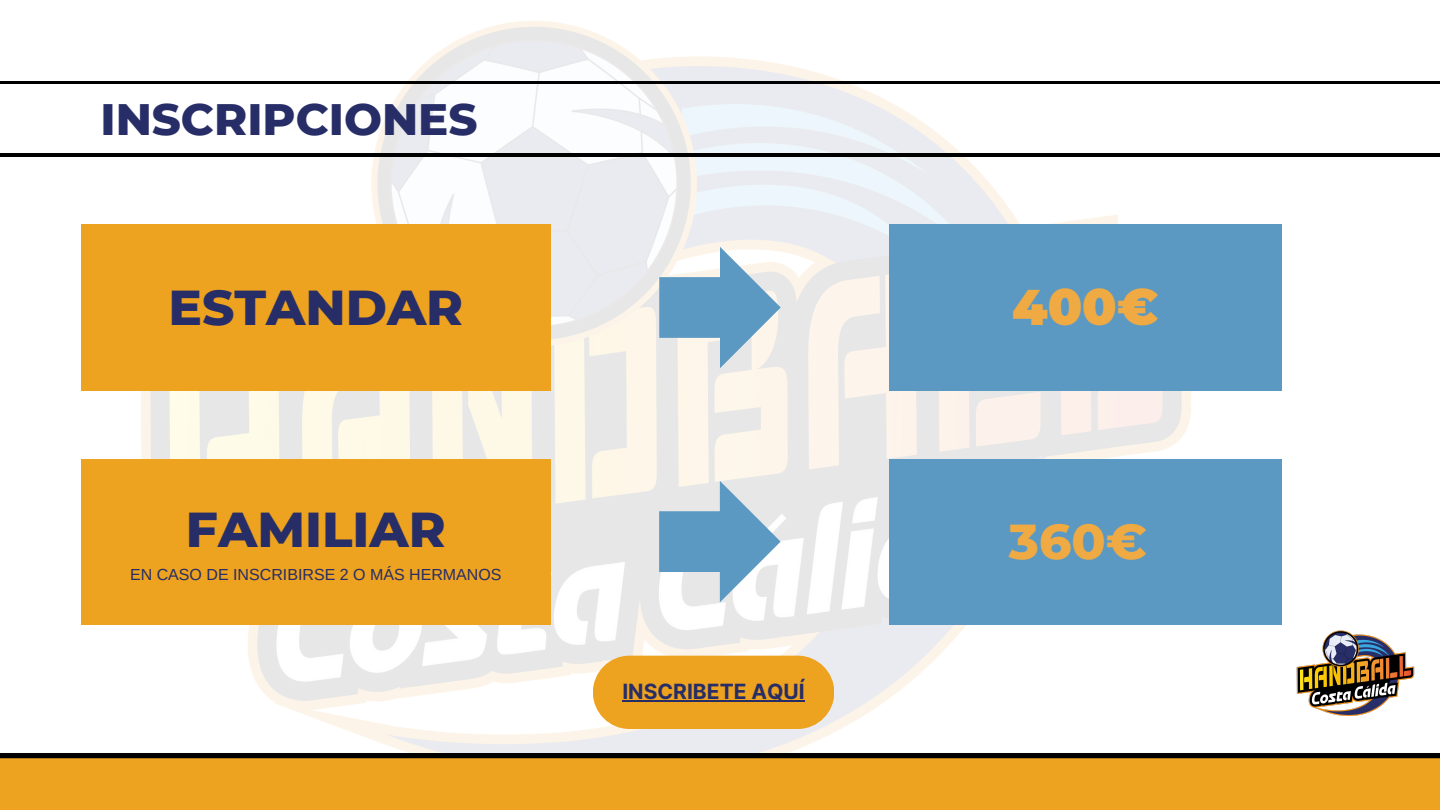
<style>
.page{position:relative;width:1440px;height:810px;background:#fff}
.page>*{position:absolute;margin:0;border:0;box-sizing:border-box;transform-origin:0 0}
.t1{font:800 50px "Montserrat";color:#272d66}
.t2{font:900 50px "Montserrat";color:#f0aa43}
.t3{font:800 50px "Montserrat";color:#f0aa43}
.t4{font:800 44.9px "Montserrat";color:#272d66}
.t5{font:700 21px "Inter";color:#272d66}
.t6{font:16px "Arimo";color:#272d66}
</style>
<div class="page">
<img style="left:0;top:21px;width:1440px;height:733px">
<svg style="left:0;top:81px;width:1440px;height:75px"></svg>
<svg style="left:0;top:754px;width:1440px;height:56px"></svg>
<div style="left:81px;top:225px;width:470px;height:165px;background:#eda220"></div>
<div style="left:81px;top:459px;width:470px;height:166px;background:#eda220"></div>
<div style="left:889px;top:225px;width:393px;height:165px;background:#5b99c2"></div>
<div style="left:889px;top:459px;width:393px;height:166px;background:#5b99c2"></div>
<img style="left:1282px;top:594px;width:158px;height:159px">
<div style="left:593px;top:656px;width:241px;height:73px;background:#eda220;border-radius:37px"></div>
<hr style="left:622px;top:701px;width:183px;height:1px;background:#272d66">
<svg style="left:659px;top:247px;width:122px;height:121px"></svg>
<svg style="left:659px;top:481px;width:122px;height:121px"></svg>
<h2 class="t4" style="left:100px;top:92px;width:379px">INSCRIPCIONES</h2>
<h1 class="t1" style="left:168px;top:277px;width:296px">ESTANDAR</h1>
<h1 class="t1" style="left:186px;top:499px;width:261px">FAMILIAR</h1>
<p class="t6" style="left:130px;top:565px;width:373px">EN CASO DE INSCRIBIRSE 2 O MÁS HERMANOS</p>
<h3 class="t5" style="left:622px;top:679px;width:184px">INSCRIBETE AQUÍ</h3>
<h1 class="t2" style="left:1012px;top:277px;width:148px">400€</h1>
<h1 class="t3" style="left:1009px;top:511px;width:140px">360€</h1>
</div>
